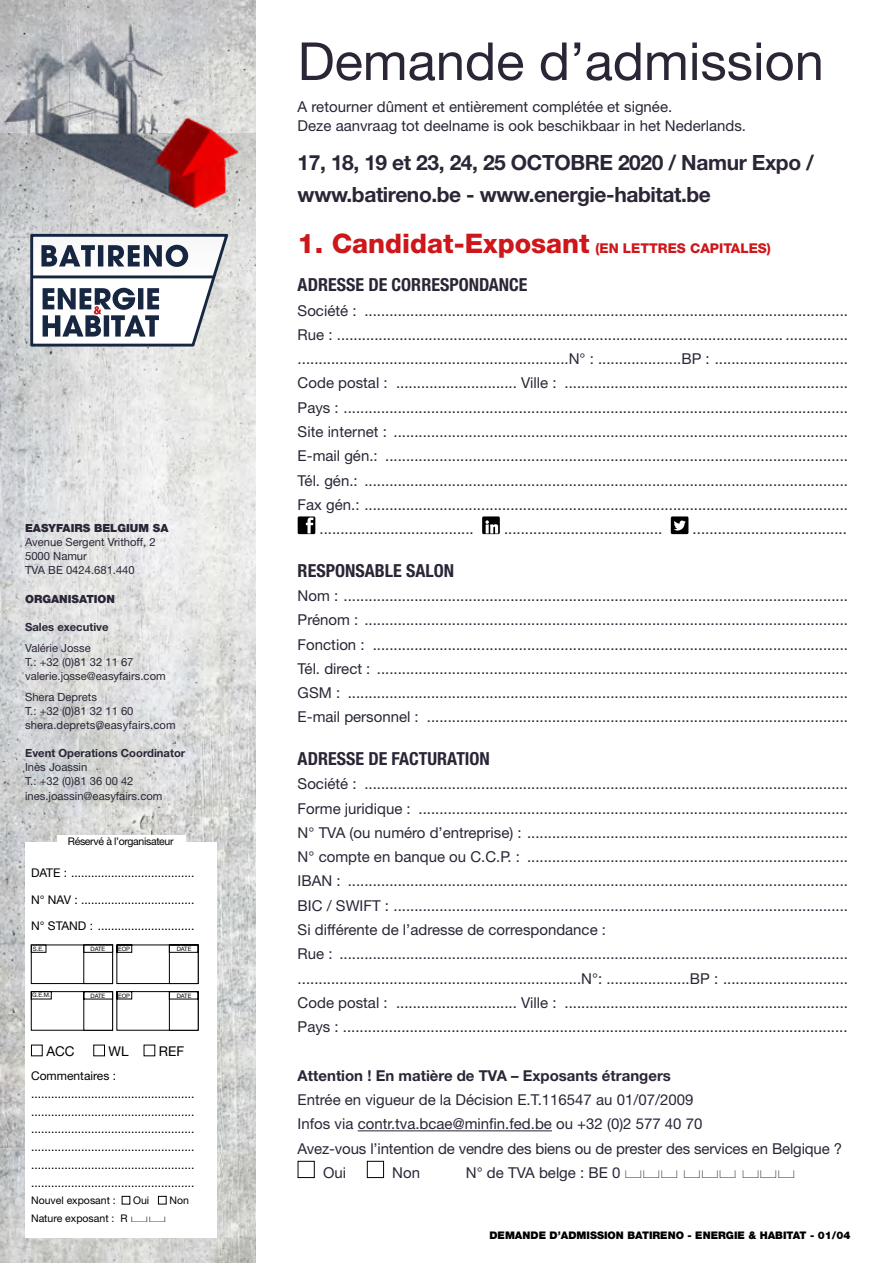
<style>
.page{position:relative;width:893px;height:1263px;background:#fff}
.page>*{position:absolute;margin:0;border:0;box-sizing:border-box;transform-origin:0 0}
.t1{font:52.5px "Helvetica Neue LT Std";color:#2b2536}
.t2{font:700 21px/32px "Helvetica Neue LT Std";letter-spacing:-.02em;color:#2b2536}
.t3{font:700 condensed 18px "Helvetica Neue LT Std";color:#2b2536}
.t4{font:15px/24.3px "Helvetica Neue LT Std";color:#2b2536}
.t5{font:700 15px "Helvetica Neue LT Std";color:#2b2536}
.t6{font:800 13.5px "Helvetica Neue LT Std";color:#cd171a}
.t7{font:13.5px "Helvetica Neue LT Std";color:#000}
.t8{font:12px/17.7px "Helvetica Neue LT Std";color:#000}
.t9{font:11.25px/14.1px "Helvetica Neue LT Std";color:#2b2536}
.t10{font:700 11.25px "Helvetica Neue LT Std";color:#2b2536}
.t11{font:900 11.25px "Helvetica Neue LT Std";color:#2b2536}
.t12{font:900 10.5px "Helvetica Neue LT Std";color:#000}
.t13{font:10.5px "Helvetica Neue LT Std";color:#000}
.t14{font:10.5px "Helvetica Neue LT Std";letter-spacing:-.03em;color:#000}
.t15{font:6px "Helvetica Neue LT Std";color:#000}
.s1{font-family:"Universal Peignes"}
.s2{font-size:27px}
</style>
<div class="page">
<img style="left:0;top:0;width:255px;height:1263px">
<div style="left:25px;top:842px;width:191px;height:395px;background:#fff"></div>
<div style="left:122px;top:1196px;width:8px;height:8px;border:1px solid #000"></div>
<div style="left:158px;top:1196px;width:9px;height:8px;border:1px solid #000"></div>
<div style="left:31px;top:1045px;width:12px;height:11px;border:1px solid #000"></div>
<div style="left:93px;top:1045px;width:12px;height:11px;border:1px solid #000"></div>
<div style="left:57px;top:835px;width:128px;height:16px;background:#fff"></div>
<svg style="left:31px;top:944px;width:168px;height:86px"></svg>
<hr style="left:358px;top:1130px;width:194px;height:1px;background:#2b2536">
<div style="left:298px;top:516px;width:17px;height:18px;background:#000;border-radius:2px"></div>
<svg style="left:306px;top:517px;width:8px;height:16px"></svg>
<div style="left:482px;top:516px;width:18px;height:18px;background:#000;border-radius:2px"></div>
<svg style="left:485px;top:520px;width:13px;height:13px"></svg>
<div style="left:671px;top:516px;width:17px;height:18px;background:#000;border-radius:2px"></div>
<svg style="left:674px;top:520px;width:12px;height:10px"></svg>
<div style="left:298px;top:1161px;width:17px;height:17px;border:1px solid #000"></div>
<div style="left:367px;top:1161px;width:17px;height:17px;border:1px solid #000"></div>
<svg style="left:29px;top:314px;width:202px;height:34px"></svg>
<svg style="left:0;top:278px;width:255px;height:36px"></svg>
<img style="left:0;top:2px;width:255px;height:276px">
<p class="t11" style="left:25px;top:521px;width:145px">EASYFAIRS BELGIUM SA</p>
<p class="t9" style="left:25px;top:535px;width:132px">Avenue Sergent Vrithoff, 2<br>5000 Namur<br>TVA BE 0424.681.440</p>
<p class="t11" style="left:25px;top:592px;width:92px">ORGANISATION</p>
<p class="t10" style="left:25px;top:620px;width:85px">Sales executive</p>
<p class="t9" style="left:25px;top:640px;width:142px">Valérie Josse<br>T.: +32 (0)81 32 11 67 valerie.josse@easyfairs.com</p>
<p class="t9" style="left:25px;top:689px;width:152px">Shera Deprets<br>T.: +32 (0)81 32 11 60 shera.deprets@easyfairs.com</p>
<p class="t10" style="left:25px;top:746px;width:162px">Event Operations Coordinator</p>
<p class="t9" style="left:25px;top:760px;width:139px">Inès Joassin<br>T.: +32 (0)81 36 00 42 ines.joassin@easyfairs.com</p>
<p class="t14" style="left:68px;top:835px;width:107px">Réservé à l’organisateur</p>
<p class="t8" style="left:31px;top:863px;width:165px">DATE : .....................................</p>
<p class="t8" style="left:31px;top:890px;width:165px">N° NAV : ..................................</p>
<p class="t8" style="left:31px;top:917px;width:165px">N° STAND : .............................</p>
<p class="t15" style="left:33px;top:945px;width:12px">S.E.</p>
<p class="t15" style="left:91px;top:945px;width:16px">DATE</p>
<p class="t15" style="left:118px;top:945px;width:14px">EOP</p>
<p class="t15" style="left:32px;top:992px;width:20px">G.E.M.</p>
<p class="t15" style="left:91px;top:992px;width:16px">DATE</p>
<p class="t15" style="left:118px;top:992px;width:14px">EOP</p>
<p class="t15" style="left:177px;top:945px;width:16px">DATE</p>
<p class="t15" style="left:177px;top:992px;width:16px">DATE</p>
<p class="t7" style="left:46px;top:1043px;width:30px">ACC</p>
<p class="t7" style="left:109px;top:1043px;width:22px">WL</p>
<p class="t7" style="left:159px;top:1043px;width:27px">REF</p>
<p class="t8" style="left:31px;top:1067px;width:165px">Commentaires : ................................................. ................................................. ................................................. ................................................. ................................................. .................................................</p>
<p class="t13" style="left:31px;top:1194px;width:86px">Nouvel exposant :</p>
<p class="t13" style="left:133px;top:1194px;width:18px">Oui</p>
<p class="t13" style="left:169px;top:1194px;width:21px">Non</p>
<p class="t13" style="left:31px;top:1212px;width:137px">Nature exposant : R <span class="s1">AA</span></p>
<h1 class="t1" style="left:298px;top:30px;width:528px">Demande d’admission</h1>
<p class="t4" style="left:298px;top:97px;width:450px;line-height:18.6px">A retourner dûment et entièrement complétée et signée.<br>Deze aanvraag tot deelname is ook beschikbaar in het Nederlands.</p>
<h2 class="t2" style="left:298px;top:146px;width:518px">17, 18, 19 et 23, 24, 25 OCTOBRE 2020 / Namur Expo / www.batireno.be - www.energie-habitat.be</h2>
<p class="t6" style="left:298px;top:240px;width:475px"><span class="s2">1. Candidat-Exposant</span> (EN LETTRES CAPITALES)</p>
<p class="t3" style="left:298px;top:274px;width:231px">ADRESSE DE CORRESPONDANCE</p>
<p class="t4" style="left:298px;top:298px;width:552px">Société : ....................................................................................................................</p>
<p class="t4" style="left:298px;top:322px;width:552px">Rue : ........................................................................................................... ...............</p>
<p class="t4" style="left:298px;top:346px;width:552px">.................................................................N° : ....................BP : ................................</p>
<p class="t4" style="left:298px;top:371px;width:552px">Code postal : ............................. Ville : ....................................................................</p>
<p class="t4" style="left:298px;top:395px;width:552px">Pays : .........................................................................................................................</p>
<p class="t4" style="left:298px;top:419px;width:552px">Site internet : .............................................................................................................</p>
<p class="t4" style="left:298px;top:444px;width:552px">E-mail gén.: ...............................................................................................................</p>
<p class="t4" style="left:298px;top:468px;width:552px">Tél. gén.: ....................................................................................................................</p>
<p class="t4" style="left:298px;top:492px;width:552px">Fax gén.: ....................................................................................................................</p>
<p class="t4" style="left:319px;top:516px;width:156px">.....................................</p>
<p class="t4" style="left:504px;top:516px;width:160px">......................................</p>
<p class="t4" style="left:693px;top:516px;width:156px">.....................................</p>
<p class="t3" style="left:298px;top:559px;width:158px">RESPONSABLE SALON</p>
<p class="t4" style="left:298px;top:583px;width:552px;text-align:justify">Nom : .........................................................................................................................<br>Prénom : ....................................................................................................................<br>Fonction : ..................................................................................................................<br>Tél. direct : .................................................................................................................<br>GSM : ........................................................................................................................<br>E-mail personnel : .....................................................................................................</p>
<p class="t3" style="left:298px;top:748px;width:194px">ADRESSE DE FACTURATION</p>
<p class="t4" style="left:298px;top:772px;width:552px">Société : ....................................................................................................................<br>Forme juridique : .......................................................................................................<br>N° TVA (ou numéro d’entreprise) : .............................................................................<br>N° compte en banque ou C.C.P. : .............................................................................<br>IBAN : ........................................................................................................................<br>BIC / SWIFT : .............................................................................................................<br>Si différente de l’adresse de correspondance :<br>Rue : .......................................................................................................................... ....................................................................N°: ....................BP : ..............................<br>Code postal : ............................. Ville : ....................................................................<br>Pays : .........................................................................................................................</p>
<p class="t5" style="left:298px;top:1066px;width:375px">Attention ! En matière de TVA – Exposants étrangers</p>
<p class="t4" style="left:298px;top:1087px;width:397px">Entrée en vigueur de la Décision E.T.116547 au 01/07/2009</p>
<p class="t4" style="left:298px;top:1112px;width:406px">Infos via contr.tva.bcae@minfin.fed.be ou +32 (0)2 577 40 70</p>
<p class="t4" style="left:298px;top:1136px;width:546px">Avez-vous l’intention de vendre des biens ou de prester des services en Belgique ?</p>
<p class="t4" style="left:323px;top:1160px;width:25px">Oui</p>
<p class="t4" style="left:392px;top:1160px;width:29px">Non</p>
<p class="t4" style="left:466px;top:1160px;width:331px">N° de TVA belge : BE 0 <span class="s1">AAA AAA AAA</span></p>
<p class="t12" style="left:489px;top:1229px;width:362px">DEMANDE D’ADMISSION BATIRENO - ENERGIE &amp; HABITAT - 01/04</p>
</div>
